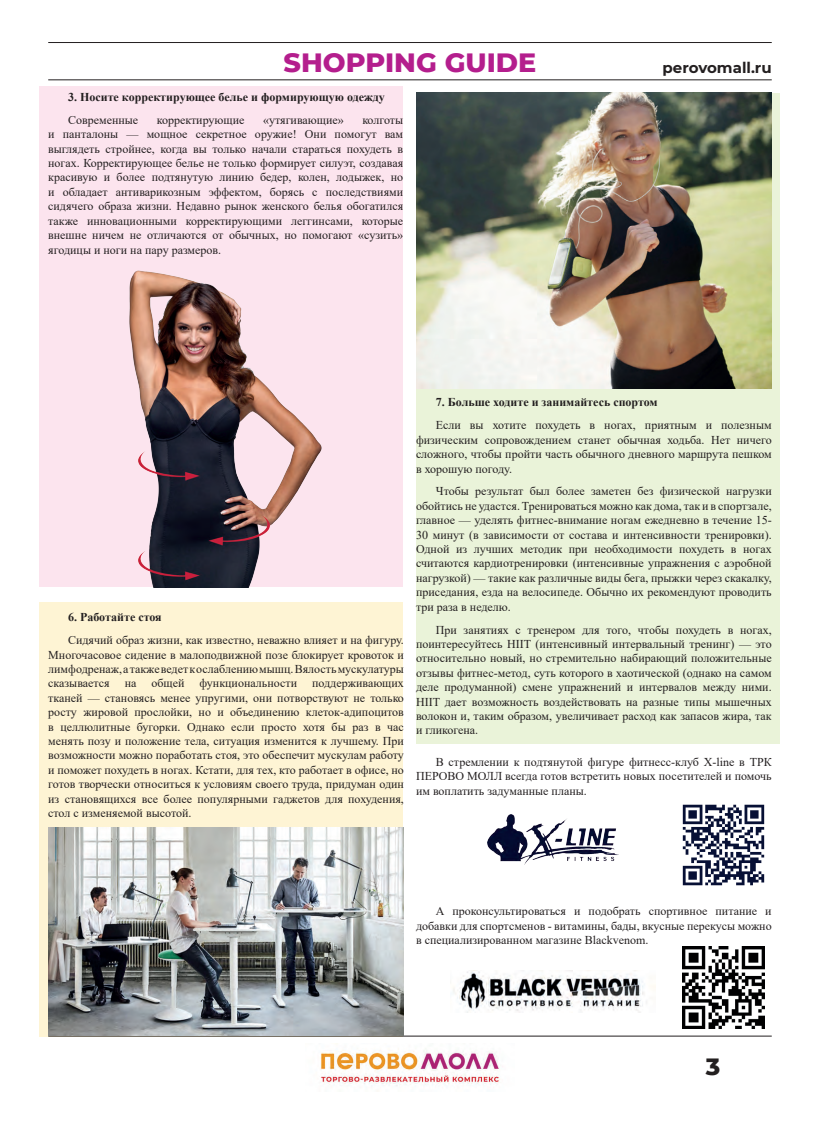
<style>
.page{position:relative;width:820px;height:1134px;background:#fff}
.page>*{position:absolute;margin:0;border:0;box-sizing:border-box;transform-origin:0 0}
.t1{font:800 27px "Montserrat";color:#b41e8d}
.t2{font:800 24px "Montserrat";color:#231f20}
.t3{font:700 15px "Montserrat";color:#231f20}
.Текст{font:12px/14.4px "Times New Roman";color:#231f20;text-align:justify}
.Жирный_текст{font:700 12px "Times New Roman";color:#231f20}
</style>
<div class="page">
<div style="left:416px;top:93px;width:363px;height:650px;background:#eaf3d9"></div>
<div style="left:40px;top:86px;width:363px;height:501px;background:#fce4ee"></div>
<div style="left:40px;top:602px;width:363px;height:434px;background:#fef4d4"></div>
<img style="left:487px;top:815px;width:131px;height:49px">
<img style="left:682px;top:804px;width:83px;height:82px">
<img style="left:453px;top:971px;width:202px;height:41px">
<img style="left:682px;top:946px;width:82px;height:82px">
<hr style="left:48px;top:42px;width:723px;height:1px;background:#231f20">
<hr style="left:48px;top:1035px;width:723px;height:1px;background:#231f20">
<hr style="left:48px;top:79px;width:723px;height:1px;background:#231f20">
<img style="left:320px;top:1050px;width:183px;height:36px">
<img style="left:48px;top:828px;width:356px;height:207px">
<img style="left:129px;top:270px;width:193px;height:317px">
<img style="left:416px;top:93px;width:355px;height:295px">
<p class="t1" style="left:283px;top:43px;width:254px">SHOPPING GUIDE</p>
<p class="t3" style="left:662px;top:56px;width:111px">perovomall.ru</p>
<p class="Жирный_текст" style="left:68px;top:88px;width:318px">3. Носите корректирующее белье и формирующую одежду</p>
<p class="Текст" style="left:68px;top:112px;width:72px">Современные</p>
<p class="Текст" style="left:157px;top:112px;width:89px">корректирующие</p>
<p class="Текст" style="left:263px;top:112px;width:82px">«утягивающие»</p>
<p class="Текст" style="left:48px;top:112px;width:356px;text-indent:314px">колготы и панталоны — мощное секретное оружие! Они помогут вам выглядеть стройнее, когда вы только начали стараться похудеть в ногах. Корректирующее белье не только формирует силуэт, создавая красивую и более подтянутую линию бедер, колен, лодыжек, но и обладает антиварикозным эффектом, борясь с последствиями сидячего образа жизни. Недавно рынок женского белья обогатился также инновационными корректирующими леггинсами, которые внешне ничем не отличаются от обычных, но помогают «сузить» ягодицы и ноги на пару размеров.</p>
<p class="Жирный_текст" style="left:68px;top:608px;width:95px">6. Работайте стоя</p>
<p class="Текст" style="left:48px;top:632px;width:357px;text-indent:20px">Сидячий образ жизни, как известно, неважно влияет и на фигуру.<br>Многочасовое сидение в малоподвижной позе блокирует кровоток и лимфодренаж, а также ведет к ослаблению мышц. Вялость мускулатуры сказывается на общей функциональности поддерживающих тканей — становясь менее упругими, они потворствуют не только росту жировой прослойки, но и объединению клеток-адипоцитов в целлюлитные бугорки. Однако если просто хотя бы раз в час менять позу и положение тела, ситуация изменится к лучшему. При возможности можно поработать стоя, это обеспечит мускулам работу и поможет похудеть в ногах. Кстати, для тех, кто работает в офисе, но готов творчески относиться к условиям своего труда, придуман один из становящихся все более популярными гаджетов для похудения, стол с изменяемой высотой.</p>
<p class="Жирный_текст" style="left:435px;top:394px;width:223px">7. Больше ходите и занимайтесь спортом</p>
<p class="Текст" style="left:416px;top:418px;width:357px;text-indent:20px">Если вы хотите похудеть в ногах, приятным и полезным физическим сопровождением станет обычная ходьба. Нет ничего сложного, чтобы пройти часть обычного дневного маршрута пешком в хорошую погоду.</p>
<p class="Текст" style="left:416px;top:484px;width:357px;text-indent:20px">Чтобы результат был более заметен без физической нагрузки обойтись не удастся. Тренироваться можно как дома, так и в спортзале, главное — уделять фитнес-внимание ногам ежедневно в течение 15- 30 минут (в зависимости от состава и интенсивности тренировки).<br>Одной из лучших методик при необходимости похудеть в ногах считаются кардиотренировки (интенсивные упражнения с аэробной нагрузкой) — такие как различные виды бега, прыжки через скакалку, приседания, езда на велосипеде. Обычно их рекомендуют проводить три раза в неделю.</p>
<p class="Текст" style="left:416px;top:622px;width:357px;text-indent:20px">При занятиях с тренером для того, чтобы похудеть в ногах, поинтересуйтесь HIIT (интенсивный интервальный тренинг) — это относительно новый, но стремительно набирающий положительные отзывы фитнес-метод, суть которого в хаотической (однако на самом деле продуманной) смене упражнений и интервалов между ними.<br>HIIT дает возможность воздействовать на разные типы мышечных волокон и, таким образом, увеличивает расход как запасов жира, так и гликогена.</p>
<p class="Текст" style="left:416px;top:754px;width:357px;text-indent:20px">В стремлении к подтянутой фигуре фитнесс-клуб X-line в ТРК ПЕРОВО МОЛЛ всегда готов встретить новых посетителей и помочь им воплатить задуманные планы.</p>
<p class="Текст" style="left:416px;top:903px;width:357px;text-indent:20px">А проконсультироваться и подобрать спортивное питание и добавки для спортсменов - витамины, бады, вкусные перекусы можно в специализированном магазине Blackvenom.</p>
<p class="t2" style="left:705px;top:1049px;width:16px">3</p>
</div>
